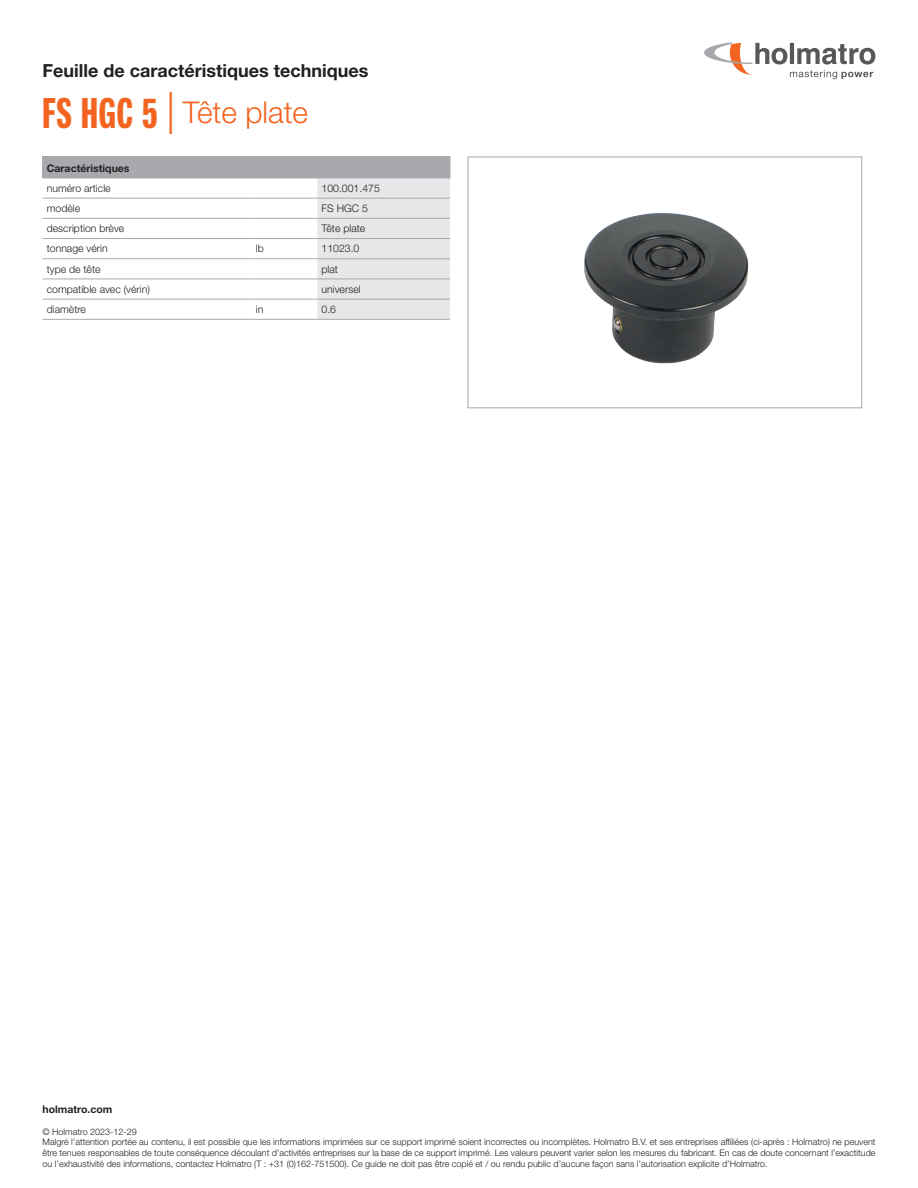
<style>
.page{position:relative;width:918px;height:1188px;background:#fff}
.page>*{position:absolute;margin:0;border:0;box-sizing:border-box;transform-origin:0 0}
.t1{font:300 30px "Helvetica Neue LT Std";color:#f36421}
.t2{font:700 18px "Helvetica Neue LT Std";color:#231f20}
.t3{font:300 10.5px "Helvetica Neue LT Std";color:#231f20}
.t4{font:700 10.5px "Helvetica Neue LT Std";color:#231f20}
.t5{font:300 9px/10.8px "Helvetica Neue LT Std";color:#231f20}
.s1{font-family:"Neue Helvetica Pro 79 Cm";font-weight:700;font-size:42px}
.s2{font-size:42px}
</style>
<div class="page">
<svg style="left:704px;top:42px;width:171px;height:37px"></svg>
<div style="left:43px;top:157px;width:407px;height:21px;background:#a8a9ad"></div>
<svg style="left:317px;top:157px;width:134px;height:162px;background:#dddee0"></svg>
<hr style="left:43px;top:178px;width:209px;height:1px;background:#a8a9ad">
<hr style="left:252px;top:178px;width:65px;height:1px;background:#a8a9ad">
<hr style="left:317px;top:178px;width:133px;height:1px;background:#a8a9ad">
<hr style="left:43px;top:198px;width:209px;height:1px;background:#a8a9ad">
<hr style="left:252px;top:198px;width:65px;height:1px;background:#a8a9ad">
<hr style="left:317px;top:198px;width:133px;height:1px;background:#a8a9ad">
<hr style="left:43px;top:218px;width:209px;height:1px;background:#a8a9ad">
<hr style="left:252px;top:218px;width:65px;height:1px;background:#a8a9ad">
<hr style="left:317px;top:218px;width:133px;height:1px;background:#a8a9ad">
<hr style="left:43px;top:238px;width:209px;height:1px;background:#a8a9ad">
<hr style="left:252px;top:238px;width:65px;height:1px;background:#a8a9ad">
<hr style="left:317px;top:238px;width:133px;height:1px;background:#a8a9ad">
<hr style="left:43px;top:258px;width:209px;height:1px;background:#a8a9ad">
<hr style="left:252px;top:258px;width:65px;height:1px;background:#a8a9ad">
<hr style="left:317px;top:258px;width:133px;height:1px;background:#a8a9ad">
<hr style="left:43px;top:279px;width:209px;height:1px;background:#a8a9ad">
<hr style="left:252px;top:279px;width:65px;height:1px;background:#a8a9ad">
<hr style="left:317px;top:279px;width:133px;height:1px;background:#a8a9ad">
<hr style="left:43px;top:319px;width:209px;height:1px;background:#a8a9ad">
<hr style="left:43px;top:299px;width:209px;height:1px;background:#a8a9ad">
<hr style="left:252px;top:319px;width:65px;height:1px;background:#a8a9ad">
<hr style="left:252px;top:299px;width:65px;height:1px;background:#a8a9ad">
<hr style="left:317px;top:319px;width:133px;height:1px;background:#a8a9ad">
<hr style="left:317px;top:299px;width:133px;height:1px;background:#a8a9ad">
<img style="left:584px;top:212px;width:165px;height:152px">
<div style="left:468px;top:157px;width:394px;height:251px;border:1px solid #a8a9ad"></div>
<h2 class="t2" style="left:43px;top:59px;width:327px">Feuille de caractéristiques techniques</h2>
<h1 class="t1" style="left:43px;top:94px;width:267px"><span class="s1">FS HGC 5</span> <span class="s2">|</span> Tête plate</h1>
<p class="t4" style="left:47px;top:161px;width:84px">Caractéristiques</p>
<p class="t3" style="left:47px;top:182px;width:65px">numéro article</p>
<p class="t3" style="left:322px;top:182px;width:60px">100.001.475</p>
<p class="t3" style="left:47px;top:202px;width:35px">modèle</p>
<p class="t3" style="left:322px;top:202px;width:48px">FS HGC 5</p>
<p class="t3" style="left:47px;top:222px;width:79px">description brève</p>
<p class="t3" style="left:322px;top:222px;width:45px">Tête plate</p>
<p class="t3" style="left:47px;top:242px;width:63px">tonnage vérin</p>
<p class="t3" style="left:256px;top:242px;width:9px">lb</p>
<p class="t3" style="left:322px;top:242px;width:39px">11023.0</p>
<p class="t3" style="left:47px;top:262px;width:55px">type de tête</p>
<p class="t3" style="left:322px;top:262px;width:18px">plat</p>
<p class="t3" style="left:47px;top:283px;width:105px">compatible avec (vérin)</p>
<p class="t3" style="left:322px;top:283px;width:41px">universel</p>
<p class="t3" style="left:47px;top:303px;width:41px">diamètre</p>
<p class="t3" style="left:256px;top:303px;width:9px">in</p>
<p class="t3" style="left:322px;top:303px;width:16px">0.6</p>
<p class="t4" style="left:43px;top:1103px;width:71px">holmatro.com</p>
<p class="t5" style="left:43px;top:1126px;width:835px">© Holmatro 2023-12-29<br>Malgré l’attention portée au contenu, il est possible que les informations imprimées sur ce support imprimé soient incorrectes ou incomplètes. Holmatro B.V. et ses entreprises affiliées (ci-après : Holmatro) ne peuvent être tenues responsables de toute conséquence découlant d’activités entreprises sur la base de ce support imprimé. Les valeurs peuvent varier selon les mesures du fabricant. En cas de doute concernant l’exactitude ou l’exhaustivité des informations, contactez Holmatro (T : +31 (0)162-751500). Ce guide ne doit pas être copié et / ou rendu public d’aucune façon sans l’autorisation explicite d’Holmatro.</p>
</div>
